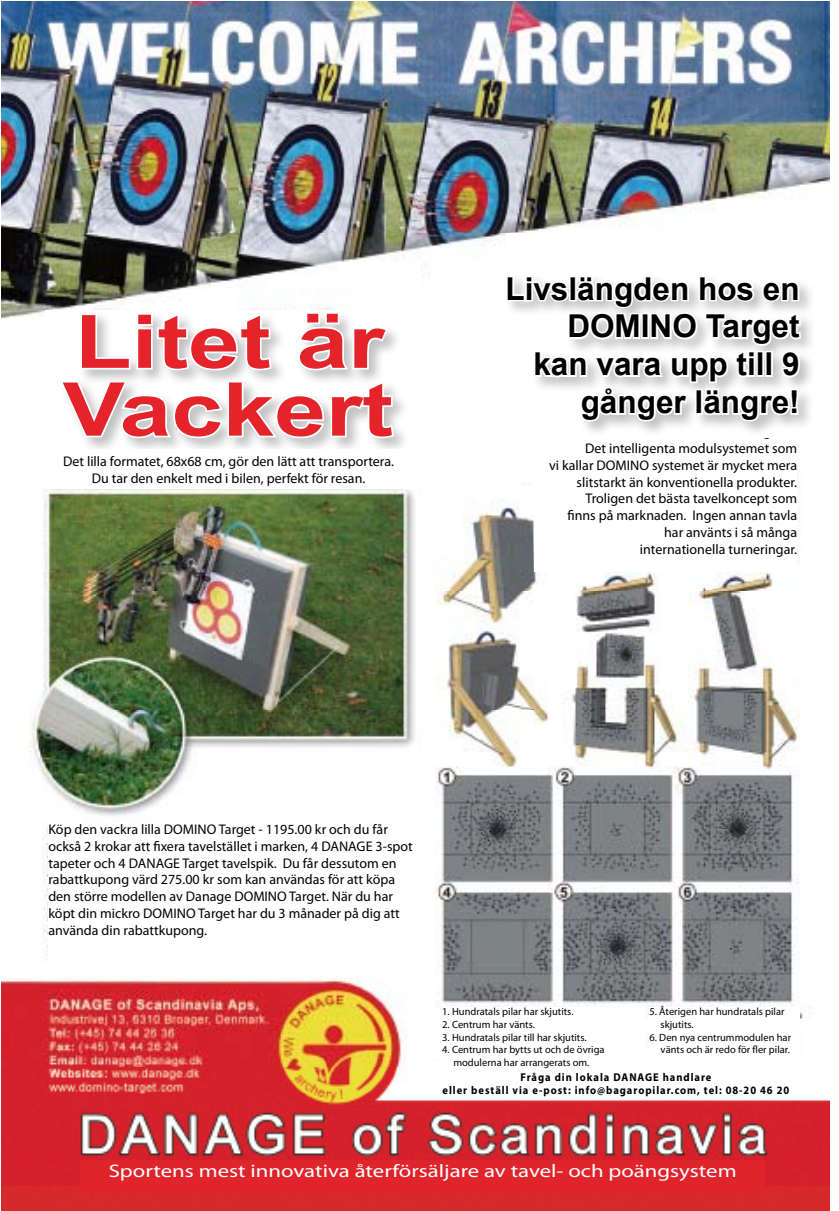
<style>
.page{position:relative;width:839px;height:1211px;background:#fff}
.page>*{position:absolute;margin:0;border:0;box-sizing:border-box;transform-origin:0 0}
.t1{font:700 74.2px "Arial";color:#e4232b;scale:1.25 1}
.t2{font:700 31.5px/37.8px "Arial";color:#000;text-align:right}
.t3{font:18.2px "Myriad Pro";color:#fff;scale:1.25 1}
.t4{font:14px/16.8px "Myriad Pro";color:#000;text-align:center}
.t5{font:700 11.38px/12.6px "Myriad Pro";letter-spacing:.09em;color:#000;text-align:center;scale:.93 1}
.t6{font:10.5px/12.6px "Myriad Pro";color:#000}
</style>
<div class="page">
<img style="left:2px;top:1px;width:826px;height:1209px">
<div style="left:45px;top:310px;width:363px;height:132px;background:#fff"></div>
<div style="left:57px;top:377px;width:351px;height:76px;background:#000;opacity:.25"></div>
<div style="left:78px;top:309px;width:325px;height:76px;background:#fff"></div>
<svg style="left:57px;top:315px;width:339px;height:125px"></svg>
<div style="left:46px;top:449px;width:365px;height:40px;background:#fff"></div>
<div style="left:48px;top:823px;width:365px;height:152px;background:#fff"></div>
<div style="left:534px;top:425px;width:263px;height:147px;background:#fff"></div>
<div style="left:506px;top:453px;width:36px;height:28px;background:#fff"></div>
<div style="left:430px;top:262px;width:379px;height:176px;background:#fff"></div>
<div style="left:503px;top:272px;width:314px;height:164px;background:#000;opacity:.25"></div>
<svg style="left:504px;top:273px;width:298px;height:151px"></svg>
<div style="left:649px;top:1007px;width:150px;height:63px;background:#fff"></div>
<div style="left:442px;top:1069px;width:347px;height:28px;background:#fff"></div>
<div style="left:427px;top:1007px;width:21px;height:51px;background:#fff"></div>
<div style="left:442px;top:1007px;width:196px;height:63px;background:#fff"></div>
<div style="left:80px;top:1160px;width:685px;height:33px;background:#e0242c"></div>
<h1 class="t1" style="left:75px;top:292px;width:249px">Litet är</h1>
<h1 class="t1" style="left:63px;top:360px;width:266px">Vackert</h1>
<p class="t4" style="left:63px;top:453px;width:332px">Det lilla formatet, 68x68 cm, gör den lätt att transportera.<br>Du tar den enkelt med i bilen, perfekt för resan.</p>
<h2 class="t2" style="left:505px;top:270px;width:296px">Livslängden hos en<br>DOMINO Target kan vara upp till 9 gånger längre!</h2>
<p class="t4" style="left:549px;top:439px;width:249px;text-align:right">Det intelligenta modulsystemet som<br>vi kallar DOMINO systemet är mycket mera slitstarkt än konventionella produkter.<br>Troligen det bästa tavelkoncept som<br>finns på marknaden. Ingen annan tavla har använts i så många<br>internationella turneringar.</p>
<p class="t4" style="left:48px;top:820px;width:366px;text-align:left">Köp den vackra lilla DOMINO Target - 1195.00 kr och du får också 2 krokar att fixera tavelstället i marken, 4 DANAGE 3-spot tapeter och 4 DANAGE Target tavelspik. Du får dessutom en rabattkupong värd 275.00 kr som kan användas för att köpa den större modellen av Danage DOMINO Target. När du har köpt din mickro DOMINO Target har du 3 månader på dig att använda din rabattkupong.</p>
<p class="t6" style="left:660px;top:1005px;width:125px;text-indent:-11px">5. Återigen har hundratals pilar skjutits.</p>
<p class="t6" style="left:649px;top:1030px;width:143px;text-align:right">6. Den nya centrummodulen har vänts och är redo för fler pilar.</p>
<p class="t5" style="left:442px;top:1070px;width:374px">Fråga din lokala DANAGE handlare<br>eller beställ via e-post: info@bagaropilar.com, tel: 08-20 46 20</p>
<p class="t6" style="left:442px;top:1005px;width:133px">1. Hundratals pilar har skjutits.</p>
<p class="t6" style="left:442px;top:1017px;width:94px">2. Centrum har vänts.</p>
<p class="t6" style="left:442px;top:1030px;width:146px">3. Hundratals pilar till har skjutits.</p>
<p class="t6" style="left:442px;top:1043px;width:164px;text-align:center">4. Centrum har bytts ut och de övriga modulerna har arrangerats om.</p>
<h3 class="t3" style="left:109px;top:1159px;width:503px">Sportens mest innovativa återförsäljare av tavel- och poängsystem</h3>
</div>
